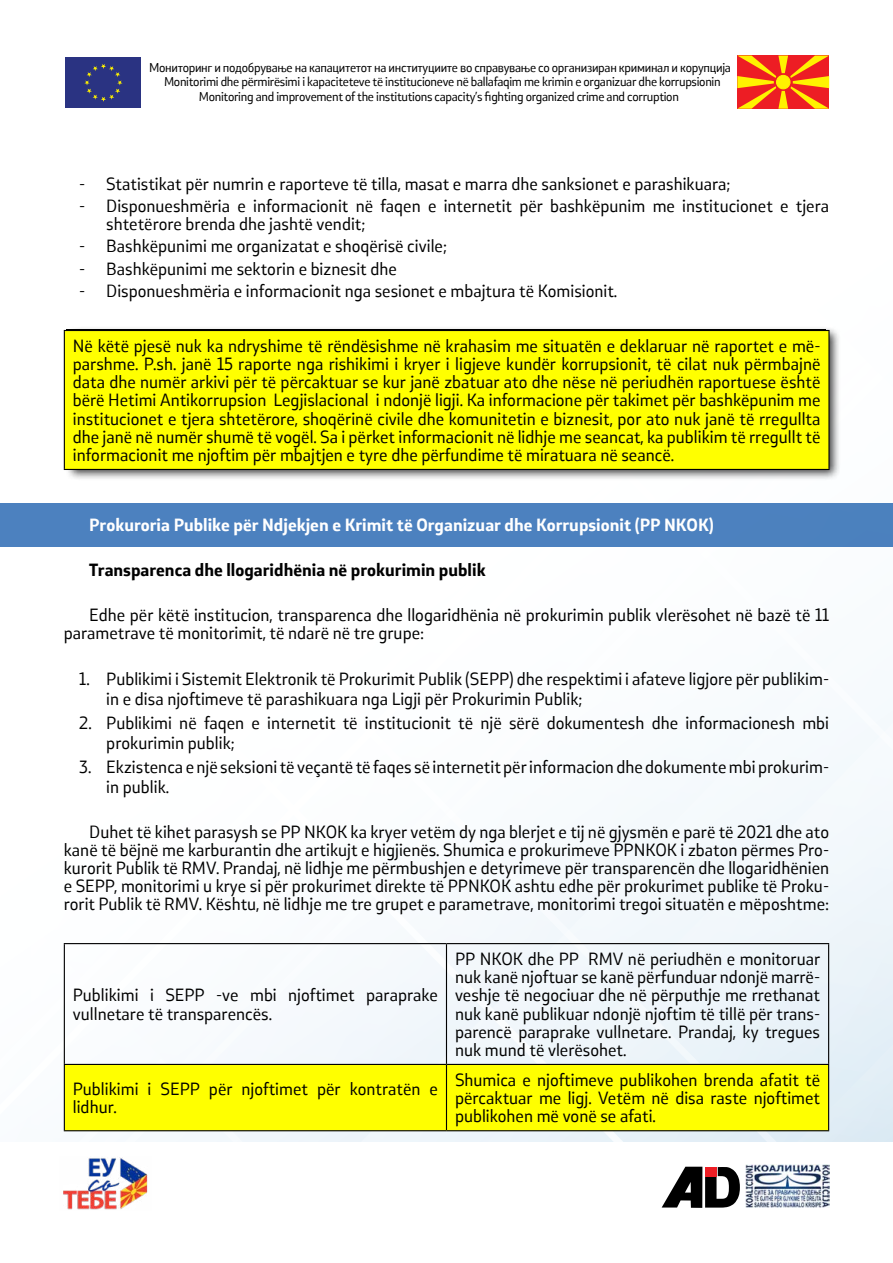
<style>
.page{position:relative;width:893px;height:1263px;background:#fff}
.page>*{position:absolute;margin:0;border:0;box-sizing:border-box;transform-origin:0 0}
.t1{font:16.5px/18.1px "Stobi Sans Offc";color:#000}
.t2{font:700 16.5px "Stobi Sans Offc";color:#fff}
.t3{font:700 16.5px "Stobi Sans Offc";color:#000}
.t4{font:12px/14.4px "Stobi Sans Offc";letter-spacing:-.025em;color:#000;text-align:center}
</style>
<div class="page">
<div style="left:1px;top:0;width:892px;height:1142px;background:linear-gradient(to right,#fff,#f6fafd)"></div>
<svg style="left:737px;top:56px;width:92px;height:53px;background:#f36517"></svg>
<svg style="left:662px;top:1167px;width:78px;height:41px"></svg>
<div style="left:705px;top:1167px;width:12px;height:9px;background:#ed1d24"></div>
<svg style="left:1px;top:0;width:198px;height:203px"></svg>
<img style="left:745px;top:1164px;width:84px;height:44px">
<img style="left:63px;top:1157px;width:85px;height:53px">
<div style="left:0;top:503px;width:893px;height:44px;background:#4c81bf"></div>
<div style="left:64px;top:326px;width:777px;height:155px;background:#000;opacity:.75"></div>
<div style="left:64px;top:330px;width:765px;height:139px;background:#ff0"></div>
<hr style="left:64px;top:330px;width:766px;height:1px;background:#000">
<hr style="left:64px;top:331px;width:1px;height:138px;background:#000">
<hr style="left:828px;top:331px;width:2px;height:138px;background:#000">
<hr style="left:64px;top:469px;width:766px;height:1px;background:#000">
<div style="left:65px;top:1065px;width:763px;height:65px;background:#ff0"></div>
<hr style="left:64px;top:943px;width:382px;height:1px;background:#000">
<hr style="left:64px;top:944px;width:1px;height:120px;background:#000">
<hr style="left:446px;top:943px;width:383px;height:1px;background:#000">
<hr style="left:446px;top:944px;width:1px;height:120px;background:#000">
<hr style="left:828px;top:944px;width:1px;height:120px;background:#000">
<hr style="left:64px;top:1064px;width:382px;height:1px;background:#000">
<hr style="left:64px;top:1065px;width:1px;height:65px;background:#000">
<hr style="left:446px;top:1064px;width:383px;height:1px;background:#000">
<hr style="left:446px;top:1065px;width:1px;height:65px;background:#000">
<hr style="left:828px;top:1065px;width:1px;height:65px;background:#000">
<hr style="left:64px;top:1130px;width:382px;height:1px;background:#000">
<hr style="left:446px;top:1130px;width:383px;height:1px;background:#000">
<p class="t4" style="left:149px;top:60px;width:583px">Мониторинг и подобрување на капацитетот на институциите во справување со организиран криминал и корупција<br>Monitorimi dhe përmirësimi i kapaciteteve të institucioneve në ballafaqim me krimin e organizuar dhe korrupsionin<br>Monitoring and improvement of the institutions capacity’s fighting organized crime and corruption</p>
<p class="t1" style="left:79px;top:174px;width:653px">- Statistikat për numrin e raporteve të tilla, masat e marra dhe sanksionet e parashikuara;</p>
<p class="t1" style="left:106px;top:197px;width:724px;text-indent:-27px">- Disponueshmëria e informacionit në faqen e internetit për bashkëpunim me institucionet e tjera shtetërore brenda dhe jashtë vendit;</p>
<p class="t1" style="left:79px;top:237px;width:369px">- Bashkëpunimi me organizatat e shoqërisë civile;</p>
<p class="t1" style="left:79px;top:260px;width:319px">- Bashkëpunimi me sektorin e biznesit dhe</p>
<p class="t1" style="left:79px;top:282px;width:540px">- Disponueshmëria e informacionit nga sesionet e mbajtura të Komisionit.</p>
<p class="t1" style="left:73px;top:337px;width:749px;text-align:justify">Në këtë pjesë nuk ka ndryshime të rëndësishme në krahasim me situatën e deklaruar në raportet e më&shy;parshme. P.sh. janë 15 raporte nga rishikimi i kryer i ligjeve kundër korrupsionit, të cilat nuk përmbajnë data dhe numër arkivi për të përcaktuar se kur janë zbatuar ato dhe nëse në periudhën raportuese është bërë Hetimi Antikorrupsion Legjislacional i ndonjë ligji. Ka informacione për takimet për bashkëpunim me institucionet e tjera shtetërore, shoqërinë civile dhe komunitetin e biznesit, por ato nuk janë të rregullta dhe janë në numër shumë të vogël. Sa i përket informacionit në lidhje me seancat, ka publikim të rregullt të informacionit me njoftim për mbajtjen e tyre dhe përfundime të miratuara në seancë.</p>
<p class="t2" style="left:89px;top:515px;width:626px">Prokuroria Publike për Ndjekjen e Krimit të Organizuar dhe Korrupsionit (PP NKOK)</p>
<p class="t3" style="left:89px;top:559px;width:398px">Transparenca dhe llogaridhënia në prokurimin publik</p>
<p class="t1" style="left:64px;top:606px;width:767px;text-indent:26px">Edhe për këtë institucion, transparenca dhe llogaridhënia në prokurimin publik vlerësohet në bazë të 11 parametrave të monitorimit, të ndarë në tre grupe:</p>
<p class="t1" style="left:106px;top:669px;width:724px;line-height:19.8px;text-indent:-27px">1. Publikimi i Sistemit Elektronik të Prokurimit Publik (SEPP) dhe respektimi i afateve ligjore për publikim&shy;in e disa njoftimeve të parashikuara nga Ligji për Prokurimin Publik;</p>
<p class="t1" style="left:106px;top:713px;width:724px;line-height:19.8px;text-indent:-27px">2. Publikimi në faqen e internetit të institucionit të një sërë dokumentesh dhe informacionesh mbi prokurimin publik;</p>
<p class="t1" style="left:106px;top:757px;width:724px;line-height:19.8px;text-indent:-27px">3. Ekzistenca e një seksioni të veçantë të faqes së internetit për informacion dhe dokumente mbi prokurim&shy;in publik.</p>
<p class="t1" style="left:64px;top:823px;width:767px;text-align:justify;text-indent:26px">Duhet të kihet parasysh se PP NKOK ka kryer vetëm dy nga blerjet e tij në gjysmën e parë të 2021 dhe ato kanë të bëjnë me karburantin dhe artikujt e higjienës. Shumica e prokurimeve PPNKOK i zbaton përmes Pro&shy;kurorit Publik të RMV. Prandaj, në lidhje me përmbushjen e detyrimeve për transparencën dhe llogaridhënien e SEPP, monitorimi u krye si për prokurimet direkte të PPNKOK ashtu edhe për prokurimet publike të Proku&shy;rorit Publik të RMV. Kështu, në lidhje me tre grupet e parametrave, monitorimi tregoi situatën e mëposhtme:</p>
<p class="t1" style="left:73px;top:986px;width:367px">Publikimi i SEPP -ve mbi njoftimet paraprake vullnetare të transparencës.</p>
<p class="t1" style="left:455px;top:950px;width:367px;text-align:justify">PP NKOK dhe PP RMV në periudhën e monitoruar nuk kanë njoftuar se kanë përfunduar ndonjë marrë&shy;veshje të negociuar dhe në përputhje me rrethanat nuk kanë publikuar ndonjë njoftim të tillë për trans&shy;parencë paraprake vullnetare. Prandaj, ky tregues nuk mund të vlerësohet.</p>
<p class="t1" style="left:73px;top:1080px;width:367px">Publikimi i SEPP për njoftimet për kontratën e lidhur.</p>
<p class="t1" style="left:455px;top:1071px;width:367px;text-align:justify">Shumica e njoftimeve publikohen brenda afatit të përcaktuar me ligj. Vetëm në disa raste njoftimet publikohen më vonë se afati.</p>
</div>
